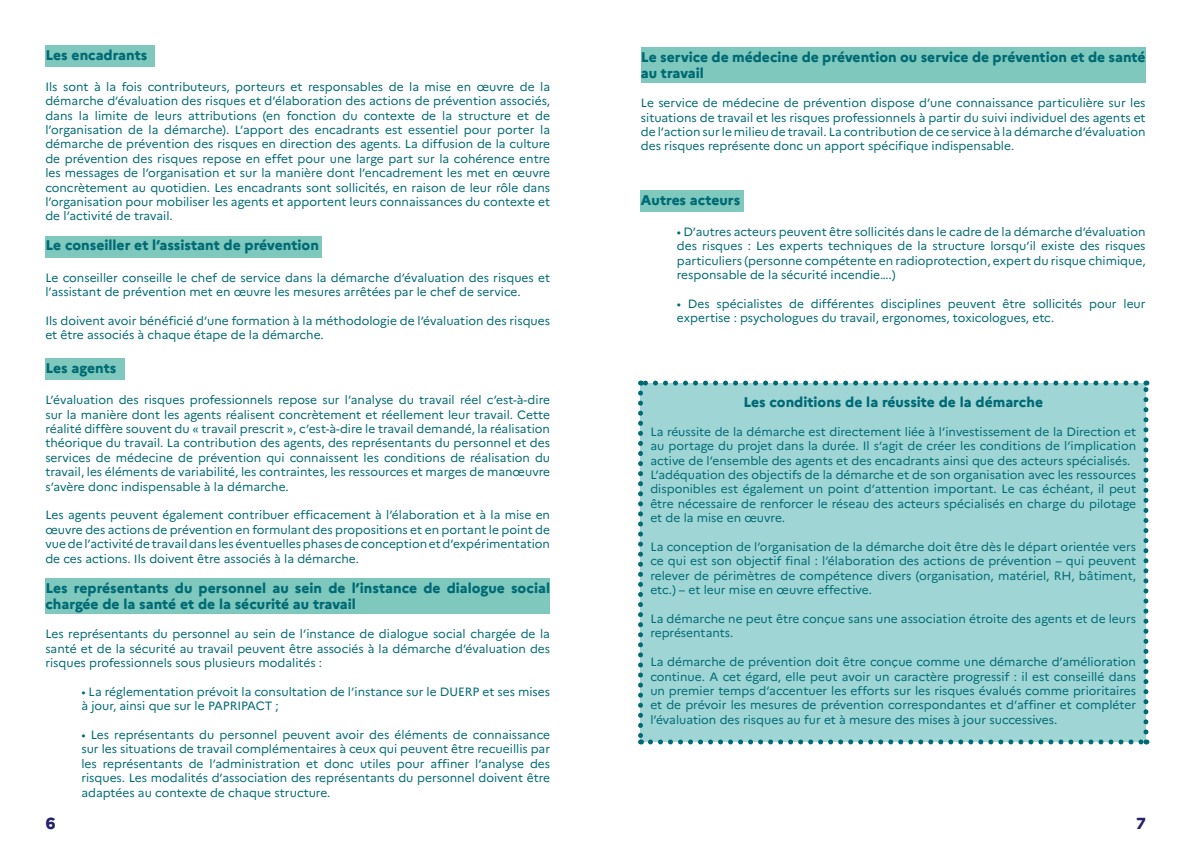
<style>
.page{position:relative;width:1191px;height:842px;background:#fff}
.page>*{position:absolute;margin:0;border:0;box-sizing:border-box;transform-origin:0 0}
.t1{font:800 16px "Marianne";color:#26216a}
.courant{font:800 14px/16.8px "Marianne";color:#006a74}
.courant-2{font:12px/14.4px "Marianne";color:#006a74;text-align:justify}
</style>
<div class="page">
<div style="left:45px;top:236px;width:276px;height:21px;background:#7fc8bd"></div>
<div style="left:45px;top:578px;width:505px;height:36px;background:#7fc8bd"></div>
<div style="left:641px;top:47px;width:504px;height:36px;background:#7fc8bd"></div>
<div style="left:45px;top:359px;width:80px;height:21px;background:#7fc8bd"></div>
<div style="left:641px;top:190px;width:103px;height:21px;background:#7fc8bd"></div>
<div style="left:640px;top:383px;width:506px;height:359px;background:#9fd5d5"></div>
<svg style="left:638px;top:393px;width:5px;height:351px"></svg>
<svg style="left:650px;top:739px;width:497px;height:5px"></svg>
<svg style="left:1143px;top:381px;width:5px;height:351px"></svg>
<svg style="left:640px;top:381px;width:496px;height:5px"></svg>
<div style="left:45px;top:45px;width:110px;height:22px;background:#7fc8bd"></div>
<p class="courant" style="left:45px;top:45px;width:103px">Les encadrants</p>
<p class="courant-2" style="left:45px;top:78px;width:506px">Ils sont à la fois contributeurs, porteurs et responsables de la mise en œuvre de la démarche d’évaluation des risques et d’élaboration des actions de prévention associés, dans la limite de leurs attributions (en fonction du contexte de la structure et de l’organisation de la démarche). L’apport des encadrants est essentiel pour porter la démarche de prévention des risques en direction des agents. La diffusion de la culture de prévention des risques repose en effet pour une large part sur la cohérence entre les messages de l’organisation et sur la manière dont l’encadrement les met en œuvre concrètement au quotidien. Les encadrants sont sollicités, en raison de leur rôle dans l’organisation pour mobiliser les agents et apportent leurs connaissances du contexte et de l’activité de travail.</p>
<p class="courant" style="left:45px;top:236px;width:275px">Le conseiller et l’assistant de prévention</p>
<p class="courant-2" style="left:45px;top:269px;width:506px">Le conseiller conseille le chef de service dans la démarche d’évaluation des risques et l’assistant de prévention met en œuvre les mesures arrêtées par le chef de service.</p>
<p class="courant-2" style="left:45px;top:312px;width:506px">Ils doivent avoir bénéficié d’une formation à la méthodologie de l’évaluation des risques et être associés à chaque étape de la démarche.</p>
<p class="courant" style="left:45px;top:358px;width:72px">Les agents</p>
<p class="courant-2" style="left:45px;top:392px;width:506px">L’évaluation des risques professionnels repose sur l’analyse du travail réel c’est-à-dire sur la manière dont les agents réalisent concrètement et réellement leur travail. Cette réalité diffère souvent du « travail prescrit », c’est-à-dire le travail demandé, la réalisation théorique du travail. La contribution des agents, des représentants du personnel et des services de médecine de prévention qui connaissent les conditions de réalisation du travail, les éléments de variabilité, les contraintes, les ressources et marges de manœuvre s’avère donc indispensable à la démarche.</p>
<p class="courant-2" style="left:45px;top:507px;width:506px">Les agents peuvent également contribuer efficacement à l’élaboration et à la mise en œuvre des actions de prévention en formulant des propositions et en portant le point de vue de l’activité de travail dans les éventuelles phases de conception et d’expérimentation de ces actions. Ils doivent être associés à la démarche.</p>
<p class="courant" style="left:45px;top:578px;width:506px">Les représentants du personnel au sein de l’instance de dialogue social chargée de la santé et de la sécurité au travail</p>
<p class="courant-2" style="left:45px;top:626px;width:506px">Les représentants du personnel au sein de l’instance de dialogue social chargée de la santé et de la sécurité au travail peuvent être associés à la démarche d’évaluation des risques professionnels sous plusieurs modalités :</p>
<p class="courant-2" style="left:81px;top:683px;width:470px">• La réglementation prévoit la consultation de l’instance sur le DUERP et ses mises à jour, ainsi que sur le PAPRIPACT ;</p>
<p class="courant-2" style="left:81px;top:727px;width:470px">• Les représentants du personnel peuvent avoir des éléments de connaissance sur les situations de travail complémentaires à ceux qui peuvent être recueillis par les représentants de l’administration et donc utiles pour affiner l’analyse des risques. Les modalités d’association des représentants du personnel doivent être adaptées au contexte de chaque structure.</p>
<p class="courant" style="left:641px;top:47px;width:506px">Le service de médecine de prévention ou service de prévention et de santé au travail</p>
<p class="courant-2" style="left:641px;top:95px;width:506px">Le service de médecine de prévention dispose d’une connaissance particulière sur les situations de travail et les risques professionnels à partir du suivi individuel des agents et de l’action sur le milieu de travail. La contribution de ce service à la démarche d’évaluation des risques représente donc un apport spécifique indispensable.</p>
<p class="courant" style="left:641px;top:190px;width:101px">Autres acteurs</p>
<p class="courant-2" style="left:677px;top:223px;width:470px">• D’autres acteurs peuvent être sollicités dans le cadre de la démarche d’évaluation des risques : Les experts techniques de la structure lorsqu’il existe des risques particuliers (personne compétente en radioprotection, expert du risque chimique, responsable de la sécurité incendie….)</p>
<p class="courant-2" style="left:677px;top:295px;width:470px">• Des spécialistes de différentes disciplines peuvent être sollicités pour leur expertise : psychologues du travail, ergonomes, toxicologues, etc.</p>
<p class="courant" style="left:743px;top:392px;width:301px">Les conditions de la réussite de la démarche</p>
<p class="courant-2" style="left:650px;top:423px;width:487px">La réussite de la démarche est directement liée à l’investissement de la Direction et au portage du projet dans la durée. Il s’agit de créer les conditions de l’implication active de l’ensemble des agents et des encadrants ainsi que des acteurs spécialisés.</p>
<p class="courant-2" style="left:650px;top:467px;width:487px">L’adéquation des objectifs de la démarche et de son organisation avec les ressources disponibles est également un point d’attention important. Le cas échéant, il peut être nécessaire de renforcer le réseau des acteurs spécialisés en charge du pilotage et de la mise en œuvre.</p>
<p class="courant-2" style="left:650px;top:539px;width:487px">La conception de l’organisation de la démarche doit être dès le départ orientée vers ce qui est son objectif final : l’élaboration des actions de prévention – qui peuvent relever de périmètres de compétence divers (organisation, matériel, RH, bâtiment, etc.) – et leur mise en œuvre effective.</p>
<p class="courant-2" style="left:650px;top:611px;width:487px">La démarche ne peut être conçue sans une association étroite des agents et de leurs représentants.</p>
<p class="courant-2" style="left:650px;top:654px;width:487px">La démarche de prévention doit être conçue comme une démarche d’amélioration continue. A cet égard, elle peut avoir un caractère progressif : il est conseillé dans un premier temps d’accentuer les efforts sur les risques évalués comme prioritaires et de prévoir les mesures de prévention correspondantes et d’affiner et compléter l’évaluation des risques au fur et à mesure des mises à jour successives.</p>
<h1 class="t1" style="left:46px;top:811px;width:11px">6</h1>
<h1 class="t1" style="left:1136px;top:811px;width:11px">7</h1>
</div>
